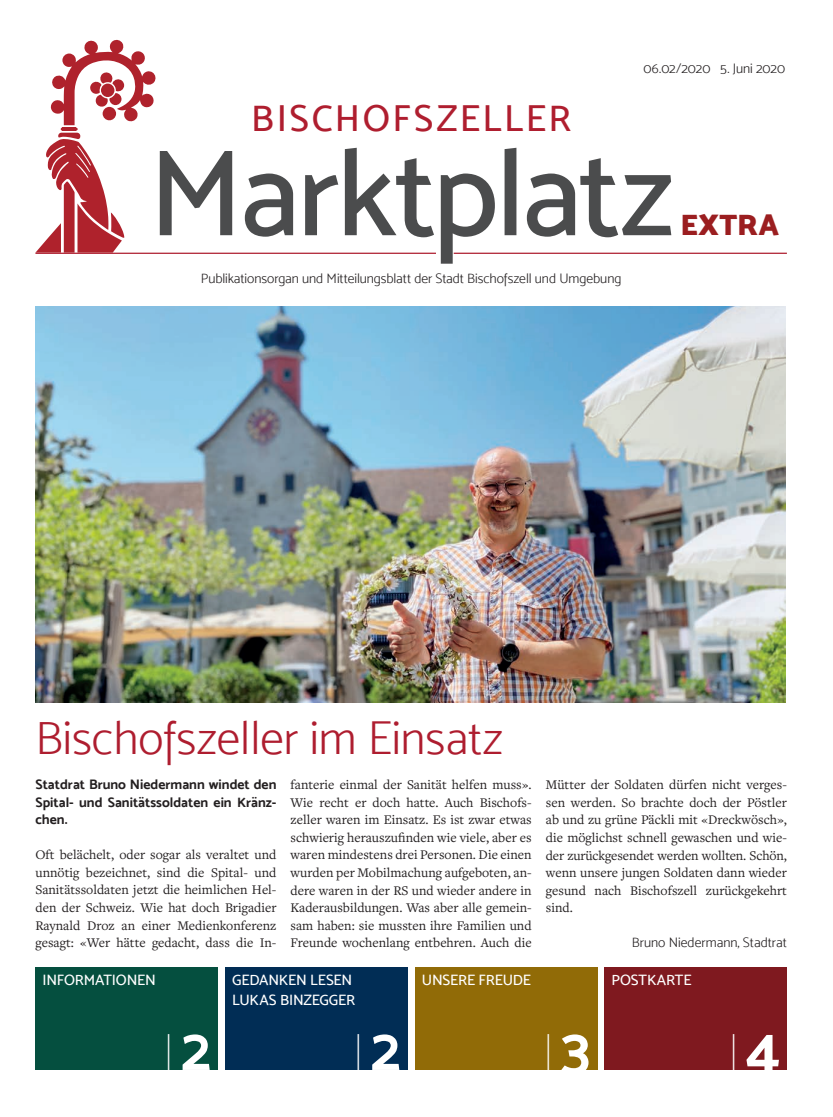
<style>
.page{position:relative;width:833px;height:1117px;background:#fff}
.page>*{position:absolute;margin:0;border:0;box-sizing:border-box;transform-origin:0 0}
.t1{font:123.75px "Mosk Medium 500";letter-spacing:-.025em;color:#4b4c4d}
.t2{font:52.25px "Mosk Thin 100";color:#fff;scale:.5 1}
.t3{font:47.5px "Mosk Light 300";color:#ae1d2f}
.t4{font:37.5px "Mosk Medium 500";letter-spacing:.065em;color:#af1e2f}
.t5{font:30px "Mosk Ultra Bold 900";letter-spacing:.015em;color:#9b1e20}
.t6{font:15px "Mosk Medium 500";letter-spacing:-.01em;color:#fff}
.t7{font:13.75px/17.5px "Freight Text Pro";color:#231f20;text-align:justify}
.t8{font:13.75px "Mosk Light 300";letter-spacing:-.005em;color:#231f20}
.t9{font:13.75px/17.5px "Mosk Bold 700";color:#231f20;text-align:justify}
.s1{font-family:"Mosk Bold 700";font-size:61.25px}
</style>
<div class="page">
<hr style="left:454px;top:252px;width:333px;height:2px;background:#ae1d2f">
<hr style="left:35px;top:252px;width:401px;height:2px;background:#ae1d2f">
<svg style="left:36px;top:40px;width:119px;height:212px"></svg>
<img style="left:36px;top:306px;width:749px;height:396px">
<div style="left:35px;top:966px;width:183px;height:103px;background:#054f3f"></div>
<div style="left:604px;top:966px;width:183px;height:103px;background:#7f191f"></div>
<div style="left:225px;top:966px;width:182px;height:103px;background:#012d55"></div>
<div style="left:415px;top:966px;width:182px;height:103px;background:#916b07"></div>
<h3 class="t4" style="left:251px;top:96px;width:321px">BISCHOFSZELLER</h3>
<p class="t8" style="left:643px;top:60px;width:143px">06.02/2020 5. Juni 2020</p>
<h1 class="t1" style="left:149px;top:120px;width:526px">Marktplatz</h1>
<p class="t8" style="left:201px;top:271px;width:422px">Publikationsorgan und Mitteilungsblatt der Stadt Bischofszell und Umgebung</p>
<h3 class="t5" style="left:680px;top:206px;width:100px">EXTRA</h3>
<h3 class="t3" style="left:35px;top:711px;width:469px">Bischofszeller im Einsatz</h3>
<p class="t9" style="left:35px;top:775px;width:242px">Statdrat Bruno Niedermann windet den Spital- und Sanitätssoldaten ein Kränz&shy;chen.</p>
<p class="t7" style="left:35px;top:845px;width:242px">Oft belächelt, oder sogar als veraltet und unnötig bezeichnet, sind die Spital- und Sanitätssoldaten jetzt die heimlichen Hel&shy;den der Schweiz. Wie hat doch Brigadier Raynald Droz an einer Medienkonferenz gesagt: «Wer hätte gedacht, dass die In-</p>
<p class="t7" style="left:291px;top:775px;width:242px">fanterie einmal der Sanität helfen muss».<br>Wie recht er doch hatte. Auch Bischofs&shy;zeller waren im Einsatz. Es ist zwar etwas schwierig herauszufinden wie viele, aber es waren mindestens drei Personen. Die einen wurden per Mobilmachung aufgeboten, an&shy;dere waren in der RS und wieder andere in Kaderausbildungen. Was aber alle gemein&shy;sam haben: sie mussten ihre Familien und Freunde wochenlang entbehren. Auch die</p>
<p class="t7" style="left:546px;top:775px;width:242px">Mütter der Soldaten dürfen nicht verges&shy;sen werden. So brachte doch der Pöstler ab und zu grüne Päckli mit «Dreckwösch», die möglichst schnell gewaschen und wie&shy;der zurückgesendet werden wollten. Schön, wenn unsere jungen Soldaten dann wieder gesund nach Bischofszell zurückgekehrt sind.</p>
<p class="t8" style="left:632px;top:934px;width:156px">Bruno Niedermann, Stadtrat</p>
<p class="t6" style="left:43px;top:970px;width:115px">INFORMATIONEN</p>
<p class="t6" style="left:232px;top:970px;width:122px">GEDANKEN LESEN</p>
<p class="t6" style="left:611px;top:970px;width:82px">POSTKARTE</p>
<p class="t6" style="left:232px;top:990px;width:125px">LUKAS BINZEGGER</p>
<p class="t6" style="left:422px;top:970px;width:111px">UNSERE FREUDE</p>
<h2 class="t2" style="left:166px;top:1022px;width:92px">I <span class="s1">2</span></h2>
<h2 class="t2" style="left:355px;top:1022px;width:92px">I <span class="s1">2</span></h2>
<h2 class="t2" style="left:545px;top:1022px;width:92px">I <span class="s1">3</span></h2>
<h2 class="t2" style="left:730px;top:1022px;width:101px">I <span class="s1">4</span></h2>
</div>
